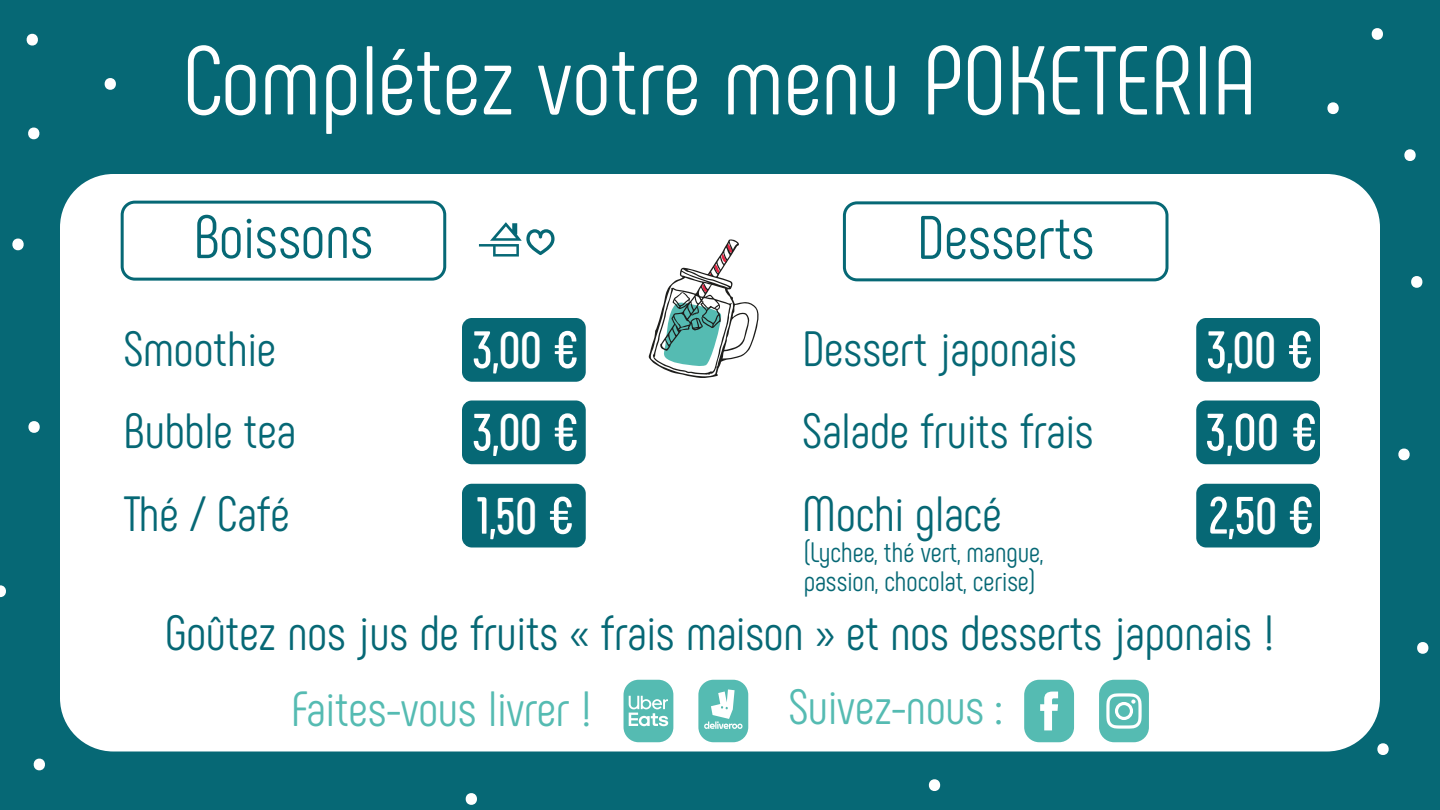
<style>
.page{position:relative;width:1440px;height:810px;background:#066875}
.page>*{position:absolute;margin:0;border:0;box-sizing:border-box;transform-origin:0 0}
.t1{font:97.5px "Phenomena";color:#fff}
.t2{font:61.05px "Phenomena";color:#066875}
.t3{font:700 52.12px "Phenomena";color:#fff}
.t4{font:49.5px "Phenomena";color:#066875}
.t5{font:49.5px "Phenomena";color:#55bbb2}
.t6{font:28.12px/28.8px "Phenomena";color:#066875}
.s1{font-size:51.3px}
</style>
<div class="page">
<div style="left:60px;top:174px;width:1320px;height:578px;background:#fff;border-radius:53px"></div>
<div style="left:843px;top:201px;width:326px;height:80px;border:3px solid #066875;border-radius:13px"></div>
<div style="left:121px;top:201px;width:325px;height:80px;border:3px solid #066875;border-radius:13px"></div>
<svg style="left:1371px;top:28px;width:12px;height:12px"></svg>
<svg style="left:1327px;top:102px;width:12px;height:12px"></svg>
<svg style="left:33px;top:759px;width:12px;height:11px"></svg>
<svg style="left:28px;top:421px;width:12px;height:12px"></svg>
<svg style="left:0;top:585px;width:6px;height:12px"></svg>
<svg style="left:465px;top:793px;width:12px;height:12px"></svg>
<svg style="left:12px;top:239px;width:12px;height:11px"></svg>
<svg style="left:1411px;top:276px;width:12px;height:12px"></svg>
<svg style="left:1377px;top:743px;width:12px;height:12px"></svg>
<svg style="left:28px;top:128px;width:12px;height:11px"></svg>
<svg style="left:104px;top:78px;width:12px;height:12px"></svg>
<svg style="left:1398px;top:449px;width:12px;height:11px"></svg>
<svg style="left:1417px;top:642px;width:12px;height:12px"></svg>
<svg style="left:26px;top:34px;width:12px;height:12px"></svg>
<svg style="left:1404px;top:149px;width:12px;height:12px"></svg>
<svg style="left:928px;top:779px;width:13px;height:12px"></svg>
<div style="left:462px;top:318px;width:124px;height:64px;background:#066875;border-radius:10px"></div>
<div style="left:1196px;top:318px;width:124px;height:64px;background:#066875;border-radius:10px"></div>
<div style="left:462px;top:400px;width:124px;height:64px;background:#066875;border-radius:10px"></div>
<div style="left:462px;top:484px;width:124px;height:64px;background:#066875;border-radius:10px"></div>
<div style="left:1196px;top:484px;width:124px;height:64px;background:#066875;border-radius:10px"></div>
<div style="left:1196px;top:400px;width:124px;height:64px;background:#066875;border-radius:10px"></div>
<svg style="left:479px;top:222px;width:76px;height:35px"></svg>
<svg style="left:624px;top:680px;width:49px;height:62px;background:#78c9c1"></svg>
<div style="left:643px;top:701px;width:6px;height:7px;background:#55bbb2;border-radius:50%"></div>
<svg style="left:698px;top:680px;width:50px;height:62px"></svg>
<svg style="left:1099px;top:680px;width:50px;height:62px"></svg>
<svg style="left:1024px;top:680px;width:50px;height:62px"></svg>
<svg style="left:649px;top:239px;width:110px;height:139px"></svg>
<h1 class="t1" style="left:183px;top:24px;width:1075px">Complétez votre menu POKETERIA</h1>
<p class="t2" style="left:193px;top:201px;width:181px">Boissons</p>
<p class="t2" style="left:917px;top:202px;width:179px">Desserts</p>
<p class="t4" style="left:123px;top:319px;width:154px">Smoothie</p>
<p class="t3" style="left:472px;top:318px;width:108px">3,<span class="s1">OO</span> €</p>
<p class="t4" style="left:802px;top:319px;width:277px">Dessert japonais</p>
<p class="t3" style="left:1206px;top:318px;width:108px">3,<span class="s1">OO</span> €</p>
<p class="t4" style="left:123px;top:402px;width:174px">Bubble tea</p>
<p class="t3" style="left:472px;top:401px;width:108px">3,<span class="s1">OO</span> €</p>
<p class="t4" style="left:123px;top:485px;width:168px">Thé / Café</p>
<p class="t3" style="left:477px;top:484px;width:98px">1,<span class="s1">5O</span> €</p>
<p class="t4" style="left:802px;top:485px;width:201px">Mochi glacé</p>
<p class="t3" style="left:1209px;top:484px;width:106px">2,5<span class="s1">O</span> €</p>
<p class="t6" style="left:804px;top:538px;width:241px">(Lychee, thé vert, mangue, passion, chocolat, cerise)</p>
<p class="t4" style="left:802px;top:402px;width:293px">Salade fruits frais</p>
<p class="t3" style="left:1205px;top:401px;width:113px">3,O<span class="s1">O</span> €</p>
<p class="t4" style="left:165px;top:604px;width:1111px">Goûtez nos jus de fruits « frais maison » et nos desserts japonais !</p>
<p class="t5" style="left:291px;top:680px;width:303px">Faites-vous livrer !</p>
<p class="t5" style="left:789px;top:678px;width:216px">Suivez-nous :</p>
</div>
